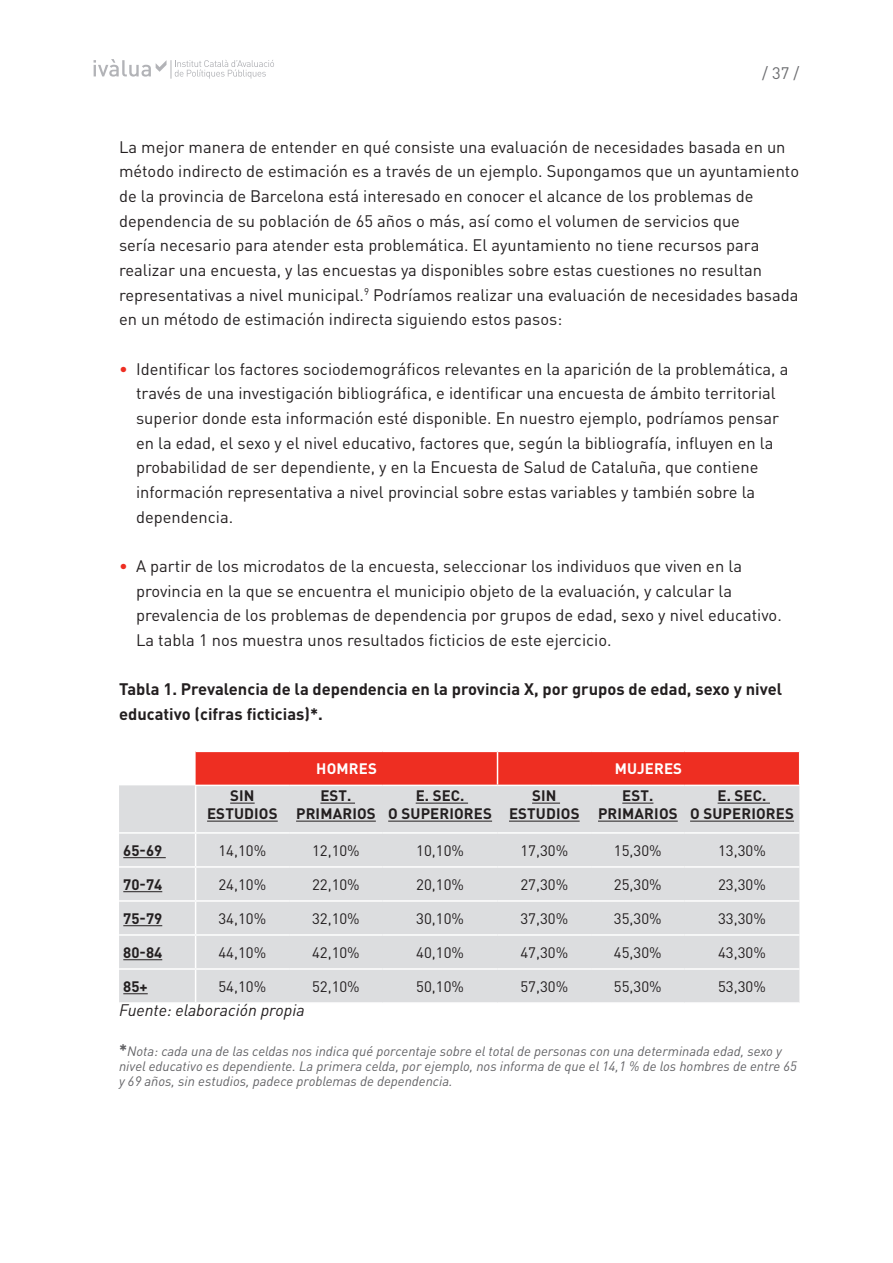
<style>
.page{position:relative;width:893px;height:1263px;background:#fff}
.page>*{position:absolute;margin:0;border:0;box-sizing:border-box;transform-origin:0 0}
.FRANCESA{font:16.5px/24.6px "DIN Pro";color:#231f20}
.TEXTO_BASE{font:16.5px/24.6px "DIN Pro";color:#231f20}
.TEXTO_BASE-2{font:700 16.5px/24.6px "DIN Pro";color:#231f20}
.TEXTO_BASE-3{font:italic 16.5px "DIN Pro";color:#231f20}
.t1{font:16.5px "DIN Pro";color:#6c6d70}
.TABLAS{font:15px "DIN Pro";color:#231f20}
.TABLAS-2{font:700 15px "DIN Pro";letter-spacing:.01em;color:#231f20}
.t2{font:700 15px "DIN Pro";letter-spacing:.01em;color:#fff}
.ASTERISCS{font:italic 13.5px/15px "DIN Pro";color:#636366}
.s1{color:#ee2e22}
.s2{font-weight:700;font-style:normal;font-size:16.5px}
</style>
<div class="page">
<svg style="left:94px;top:59px;width:180px;height:20px"></svg>
<div style="left:196px;top:752px;width:603px;height:33px;background:#ee2e22"></div>
<div style="left:119px;top:785px;width:680px;height:217px;background:#dcdddf"></div>
<hr style="left:119px;top:866px;width:77px;height:2px;background:#fff">
<hr style="left:196px;top:866px;width:93px;height:2px;background:#fff">
<hr style="left:289px;top:866px;width:94px;height:2px;background:#fff">
<hr style="left:383px;top:866px;width:114px;height:2px;background:#fff">
<hr style="left:497px;top:866px;width:94px;height:2px;background:#fff">
<hr style="left:591px;top:866px;width:94px;height:2px;background:#fff">
<hr style="left:685px;top:866px;width:114px;height:2px;background:#fff">
<hr style="left:119px;top:900px;width:77px;height:2px;background:#fff">
<hr style="left:196px;top:900px;width:93px;height:2px;background:#fff">
<hr style="left:289px;top:900px;width:94px;height:2px;background:#fff">
<hr style="left:383px;top:900px;width:114px;height:2px;background:#fff">
<hr style="left:497px;top:900px;width:94px;height:2px;background:#fff">
<hr style="left:591px;top:900px;width:94px;height:2px;background:#fff">
<hr style="left:685px;top:900px;width:114px;height:2px;background:#fff">
<hr style="left:119px;top:934px;width:77px;height:2px;background:#fff">
<hr style="left:196px;top:934px;width:93px;height:2px;background:#fff">
<hr style="left:289px;top:934px;width:94px;height:2px;background:#fff">
<hr style="left:383px;top:934px;width:114px;height:2px;background:#fff">
<hr style="left:497px;top:934px;width:94px;height:2px;background:#fff">
<hr style="left:591px;top:934px;width:94px;height:2px;background:#fff">
<hr style="left:685px;top:934px;width:114px;height:2px;background:#fff">
<hr style="left:119px;top:968px;width:77px;height:2px;background:#fff">
<hr style="left:196px;top:968px;width:93px;height:2px;background:#fff">
<hr style="left:289px;top:968px;width:94px;height:2px;background:#fff">
<hr style="left:383px;top:968px;width:114px;height:2px;background:#fff">
<hr style="left:497px;top:968px;width:94px;height:2px;background:#fff">
<hr style="left:591px;top:968px;width:94px;height:2px;background:#fff">
<hr style="left:685px;top:968px;width:114px;height:2px;background:#fff">
<hr style="left:497px;top:752px;width:1px;height:33px;background:#fff">
<hr style="left:195px;top:785px;width:94px;height:1px;background:#fff">
<hr style="left:289px;top:785px;width:94px;height:1px;background:#fff">
<hr style="left:383px;top:785px;width:114px;height:1px;background:#fff">
<hr style="left:497px;top:785px;width:94px;height:1px;background:#fff">
<hr style="left:591px;top:785px;width:94px;height:1px;background:#fff">
<hr style="left:685px;top:785px;width:115px;height:1px;background:#fff">
<hr style="left:119px;top:832px;width:77px;height:2px;background:#fff">
<hr style="left:196px;top:832px;width:93px;height:2px;background:#fff">
<hr style="left:289px;top:832px;width:94px;height:2px;background:#fff">
<hr style="left:383px;top:832px;width:114px;height:2px;background:#fff">
<hr style="left:497px;top:832px;width:94px;height:2px;background:#fff">
<hr style="left:591px;top:832px;width:94px;height:2px;background:#fff">
<hr style="left:685px;top:832px;width:114px;height:2px;background:#fff">
<hr style="left:195px;top:786px;width:1px;height:46px;background:#fff">
<hr style="left:195px;top:834px;width:1px;height:32px;background:#fff">
<hr style="left:195px;top:868px;width:1px;height:32px;background:#fff">
<hr style="left:195px;top:902px;width:1px;height:32px;background:#fff">
<hr style="left:195px;top:936px;width:1px;height:32px;background:#fff">
<hr style="left:195px;top:970px;width:1px;height:32px;background:#fff">
<svg style="left:230px;top:803px;width:25px;height:1px"></svg>
<hr style="left:207px;top:821px;width:71px;height:1px;background:#231f20">
<hr style="left:320px;top:803px;width:35px;height:1px;background:#231f20">
<hr style="left:296px;top:821px;width:80px;height:1px;background:#231f20">
<hr style="left:416px;top:803px;width:52px;height:1px;background:#231f20">
<hr style="left:388px;top:821px;width:104px;height:1px;background:#231f20">
<svg style="left:532px;top:803px;width:28px;height:1px"></svg>
<hr style="left:509px;top:821px;width:71px;height:1px;background:#231f20">
<hr style="left:622px;top:803px;width:31px;height:1px;background:#231f20">
<hr style="left:598px;top:821px;width:80px;height:1px;background:#231f20">
<hr style="left:718px;top:803px;width:52px;height:1px;background:#231f20">
<hr style="left:690px;top:821px;width:104px;height:1px;background:#231f20">
<hr style="left:123px;top:857px;width:43px;height:1px;background:#231f20">
<hr style="left:123px;top:891px;width:39px;height:1px;background:#231f20">
<hr style="left:123px;top:925px;width:39px;height:1px;background:#231f20">
<hr style="left:123px;top:959px;width:39px;height:1px;background:#231f20">
<svg style="left:123px;top:993px;width:25px;height:1px"></svg>
<p class="t1" style="left:762px;top:61px;width:39px">/ 37 /</p>
<p class="TEXTO_BASE" style="left:119px;top:134px;width:681px">La mejor manera de entender en qué consiste una evaluación de necesidades basada en un método indirecto de estimación es a través de un ejemplo. Supongamos que un ayuntamiento de la provincia de Barcelona está interesado en conocer el alcance de los problemas de dependencia de su población de 65 años o más, así como el volumen de servicios que<br>sería necesario para atender esta problemática. El ayuntamiento no tiene recursos para realizar una encuesta, y las encuestas ya disponibles sobre estas cuestiones no resultan representativas a nivel municipal.<sup>9</sup> Podríamos realizar una evaluación de necesidades basada en un método de estimación indirecta siguiendo estos pasos:</p>
<p class="FRANCESA" style="left:136px;top:356px;width:654px;text-indent:-17px"><span class="s1">•</span> Identificar los factores sociodemográficos relevantes en la aparición de la problemática, a través de una investigación bibliográfica, e identificar una encuesta de ámbito territorial superior donde esta información esté disponible. En nuestro ejemplo, podríamos pensar en la edad, el sexo y el nivel educativo, factores que, según la bibliografía, influyen en la probabilidad de ser dependiente, y en la Encuesta de Salud de Cataluña, que contiene información representativa a nivel provincial sobre estas variables y también sobre la dependencia.</p>
<p class="FRANCESA" style="left:136px;top:553px;width:647px;text-indent:-17px"><span class="s1">•</span> A partir de los microdatos de la encuesta, seleccionar los individuos que viven en la provincia en la que se encuentra el municipio objeto de la evaluación, y calcular la prevalencia de los problemas de dependencia por grupos de edad, sexo y nivel educativo.<br>La tabla 1 nos muestra unos resultados ficticios de este ejercicio.</p>
<p class="TEXTO_BASE-2" style="left:119px;top:676px;width:664px">Tabla 1. Prevalencia de la dependencia en la provincia X, por grupos de edad, sexo y nivel educativo (cifras ficticias)*.</p>
<p class="TABLAS-2" style="left:230px;top:785px;width:26px">SIN</p>
<p class="TABLAS-2" style="left:207px;top:803px;width:72px">ESTUDIOS</p>
<p class="t2" style="left:316px;top:758px;width:62px">HOMRES</p>
<p class="t2" style="left:615px;top:758px;width:69px">MUJERES</p>
<p class="TABLAS-2" style="left:320px;top:785px;width:33px">EST.</p>
<p class="TABLAS-2" style="left:296px;top:803px;width:81px">PRIMARIOS</p>
<p class="TABLAS-2" style="left:416px;top:785px;width:50px">E. SEC.</p>
<p class="TABLAS-2" style="left:388px;top:803px;width:105px">O SUPERIORES</p>
<p class="TABLAS-2" style="left:532px;top:785px;width:26px">SIN</p>
<p class="TABLAS-2" style="left:509px;top:803px;width:72px">ESTUDIOS</p>
<p class="TABLAS-2" style="left:622px;top:785px;width:33px">EST.</p>
<p class="TABLAS-2" style="left:598px;top:803px;width:81px">PRIMARIOS</p>
<p class="TABLAS-2" style="left:718px;top:785px;width:50px">E. SEC.</p>
<p class="TABLAS-2" style="left:690px;top:803px;width:105px">O SUPERIORES</p>
<p class="TABLAS-2" style="left:123px;top:840px;width:40px">65-69</p>
<p class="TABLAS" style="left:218px;top:840px;width:49px">14,10%</p>
<p class="TABLAS" style="left:312px;top:840px;width:49px">12,10%</p>
<p class="TABLAS" style="left:416px;top:840px;width:49px">10,10%</p>
<p class="TABLAS" style="left:520px;top:840px;width:49px">17,30%</p>
<p class="TABLAS" style="left:614px;top:840px;width:49px">15,30%</p>
<p class="TABLAS" style="left:718px;top:840px;width:49px">13,30%</p>
<p class="TABLAS-2" style="left:123px;top:874px;width:40px">70-74</p>
<p class="TABLAS" style="left:218px;top:874px;width:49px">24,10%</p>
<p class="TABLAS" style="left:312px;top:874px;width:49px">22,10%</p>
<p class="TABLAS" style="left:416px;top:874px;width:49px">20,10%</p>
<p class="TABLAS" style="left:520px;top:874px;width:49px">27,30%</p>
<p class="TABLAS" style="left:614px;top:874px;width:49px">25,30%</p>
<p class="TABLAS" style="left:718px;top:874px;width:49px">23,30%</p>
<p class="TABLAS-2" style="left:123px;top:908px;width:40px">75-79</p>
<p class="TABLAS" style="left:218px;top:908px;width:49px">34,10%</p>
<p class="TABLAS" style="left:312px;top:908px;width:49px">32,10%</p>
<p class="TABLAS" style="left:416px;top:908px;width:49px">30,10%</p>
<p class="TABLAS" style="left:520px;top:908px;width:49px">37,30%</p>
<p class="TABLAS" style="left:614px;top:908px;width:49px">35,30%</p>
<p class="TABLAS" style="left:718px;top:908px;width:49px">33,30%</p>
<p class="TABLAS-2" style="left:123px;top:942px;width:40px">80-84</p>
<p class="TABLAS" style="left:218px;top:942px;width:49px">44,10%</p>
<p class="TABLAS" style="left:312px;top:942px;width:49px">42,10%</p>
<p class="TABLAS" style="left:416px;top:942px;width:49px">40,10%</p>
<p class="TABLAS" style="left:520px;top:942px;width:49px">47,30%</p>
<p class="TABLAS" style="left:614px;top:942px;width:49px">45,30%</p>
<p class="TABLAS" style="left:718px;top:942px;width:49px">43,30%</p>
<p class="TABLAS-2" style="left:123px;top:976px;width:26px">85+</p>
<p class="TABLAS" style="left:218px;top:976px;width:49px">54,10%</p>
<p class="TABLAS" style="left:312px;top:976px;width:49px">52,10%</p>
<p class="TABLAS" style="left:416px;top:976px;width:49px">50,10%</p>
<p class="TABLAS" style="left:520px;top:976px;width:49px">57,30%</p>
<p class="TABLAS" style="left:614px;top:976px;width:49px">55,30%</p>
<p class="TABLAS" style="left:718px;top:976px;width:49px">53,30%</p>
<p class="TEXTO_BASE-3" style="left:119px;top:1000px;width:187px">Fuente: elaboración propia</p>
<p class="ASTERISCS" style="left:119px;top:1043px;width:679px"><span class="s2">*</span>Nota: cada una de las celdas nos indica qué porcentaje sobre el total de personas con una determinada edad, sexo y nivel educativo es dependiente. La primera celda, por ejemplo, nos informa de que el 14,1 % de los hombres de entre 65 y 69 años, sin estudios, padece problemas de dependencia.</p>
</div>
